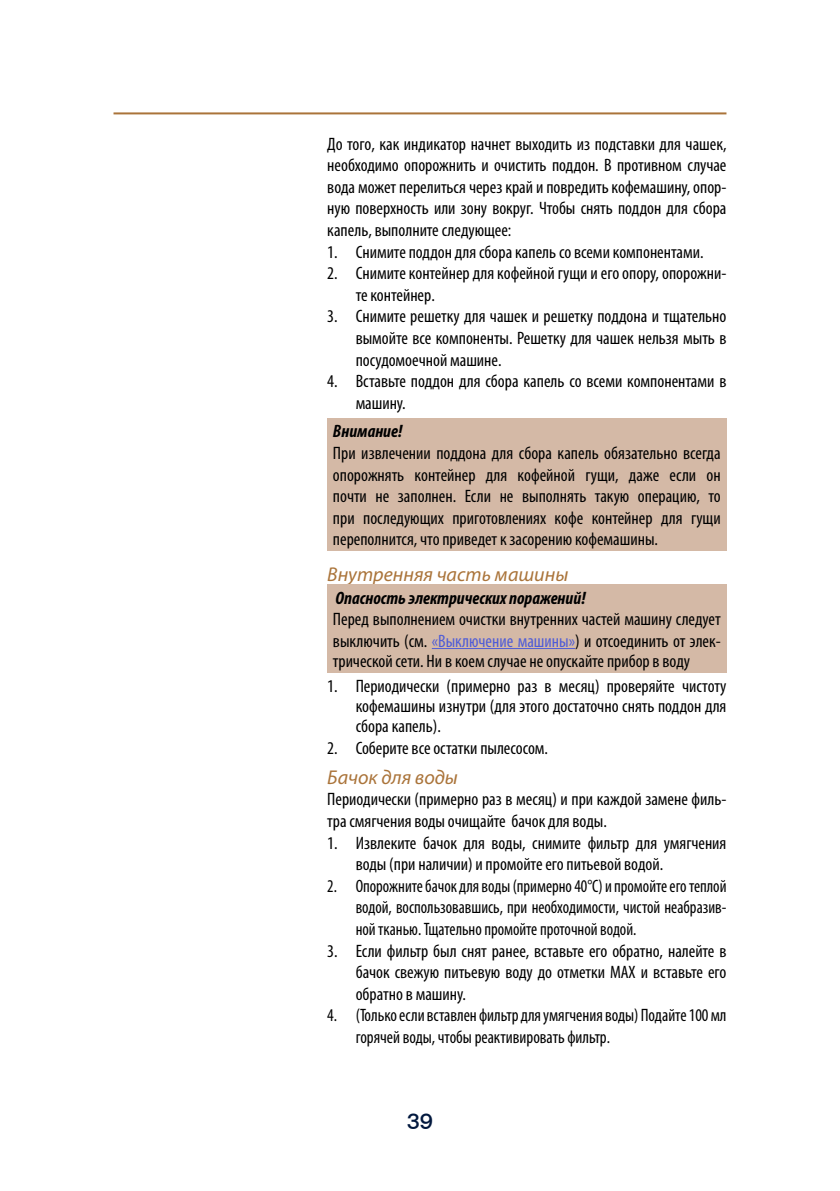
<style>
.page{position:relative;width:840px;height:1191px;background:#fff}
.page>*{position:absolute;margin:0;border:0;box-sizing:border-box;transform-origin:0 0}
.t1{font:500 22px "De Longhi Sans";color:#02183e}
.t2{font:italic 20px "Myriad Pro";color:#aa743a}
.t3{font:condensed 18px/21.6px "Myriad Pro";color:#000;text-align:justify}
.t4{font:condensed 18px/21.6px "Myriad Pro";color:#000;text-align:justify;scale:.93 1}
.t5{font:condensed 18px/21.6px "Myriad Pro";color:#000;scale:.95 1}
.t6{font:italic 700 condensed 18px "Myriad Pro";color:#000}
.s1{color:#4f5cd6}
</style>
<div class="page">
<hr style="left:113px;top:112px;width:613px;height:2px;background:#aa743a">
<div style="left:327px;top:418px;width:399px;height:133px;background:#d4b9a6"></div>
<div style="left:327px;top:584px;width:399px;height:88px;background:#d4b9a6"></div>
<hr style="left:431px;top:648px;width:143px;height:1px;background:#4f5cd6">
<p class="t3" style="left:327px;top:133px;width:400px">До того, как индикатор начнет выходить из подставки для чашек, необходимо опорожнить и очистить поддон. В противном случае вода может перелиться через край и повредить кофемашину, опор&shy;ную поверхность или зону вокруг. Чтобы снять поддон для сбора капель, выполните следующее:</p>
<p class="t3" style="left:327px;top:241px;width:377px">1. Снимите поддон для сбора капель со всеми компонентами.</p>
<p class="t3" style="left:355px;top:262px;width:372px;text-indent:-28px">2. Снимите контейнер для кофейной гущи и его опору, опорожни&shy;те контейнер.</p>
<p class="t3" style="left:355px;top:305px;width:372px;text-indent:-28px">3. Снимите решетку для чашек и решетку поддона и тщательно вымойте все компоненты. Решетку для чашек нельзя мыть в посудомоечной машине.</p>
<p class="t3" style="left:355px;top:370px;width:372px;text-indent:-28px">4. Вставьте поддон для сбора капель со всеми компонентами в машину.</p>
<p class="t6" style="left:333px;top:420px;width:71px">Внимание!</p>
<p class="t3" style="left:333px;top:442px;width:389px">При извлечении поддона для сбора капель обязательно всегда опорожнять контейнер для кофейной гущи, даже если он почти не заполнен. Если не выполнять такую операцию, то при последующих приготовлениях кофе контейнер для гущи переполнится, что приведет к засорению кофемашины.</p>
<p class="t2" style="left:327px;top:561px;width:242px">Внутренняя часть машины</p>
<p class="t6" style="left:335px;top:586px;width:251px">Опасность электрических поражений!</p>
<p class="t3" style="left:333px;top:608px;width:389px;line-height:20.8px">Перед выполнением очистки внутренних частей машину следует выключить (см. <span class="s1">«Выключение машины»</span>) и отсоединить от элек&shy;трической сети. Ни в коем случае не опускайте прибор в воду</p>
<p class="t3" style="left:355px;top:676px;width:372px;line-height:20px;text-indent:-28px">1. Периодически (примерно раз в месяц) проверяйте чистоту кофемашины изнутри (для этого достаточно снять поддон для сбора капель).</p>
<p class="t3" style="left:327px;top:737px;width:222px">2. Соберите все остатки пылесосом.</p>
<p class="t2" style="left:327px;top:764px;width:132px">Бачок для воды</p>
<p class="t3" style="left:327px;top:788px;width:400px">Периодически (примерно раз в месяц) и при каждой замене филь&shy;тра смягчения воды очищайте бачок для воды.</p>
<p class="t3" style="left:355px;top:831px;width:372px;text-indent:-28px">1. Извлеките бачок для воды, снимите фильтр для умягчения воды (при наличии) и промойте его питьевой водой.</p>
<p class="t4" style="left:355px;top:874px;width:400px;text-indent:-28px">2. Опорожните бачок для воды (примерно 40°C) и промойте его теплой водой, воспользовавшись, при необходимости, чистой неабразив&shy;ной тканью. Тщательно промойте проточной водой.</p>
<p class="t3" style="left:355px;top:939px;width:372px;text-indent:-28px">3. Если фильтр был снят ранее, вставьте его обратно, налейте в бачок свежую питьевую воду до отметки MAX и вставьте его обратно в машину.</p>
<p class="t5" style="left:355px;top:1004px;width:391px;text-indent:-28px">4. (Только если вставлен фильтр для умягчения воды) Подайте 100 мл горячей воды, чтобы реактивировать фильтр.</p>
<p class="t1" style="left:406px;top:1108px;width:28px">39</p>
</div>
